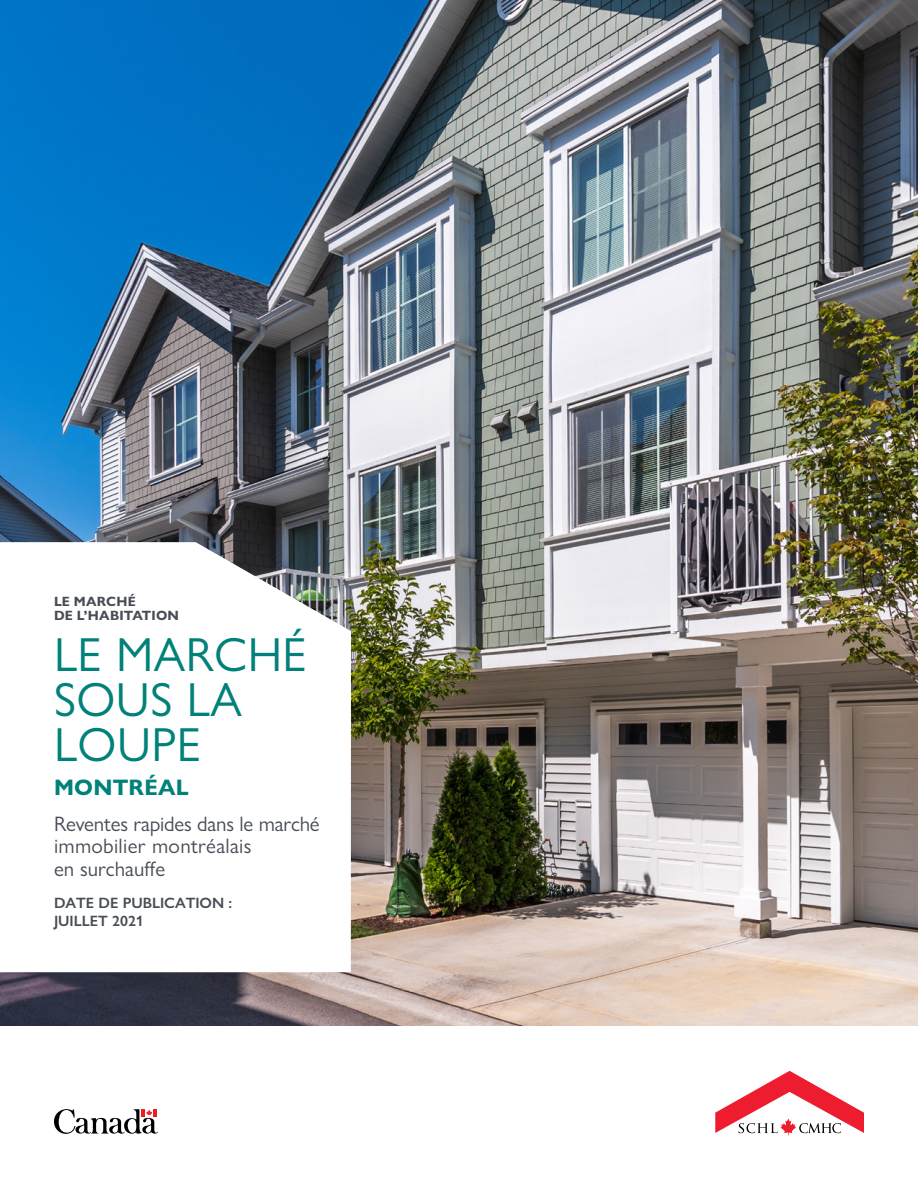
<style>
.page{position:relative;width:918px;height:1188px;background:#fff}
.page>*{position:absolute;margin:0;border:0;box-sizing:border-box;transform-origin:0 0}
.H1_Cover_HMI{font:48px/45px "Gill Sans Nova";letter-spacing:.01em;color:#008179}
.H1_Cover_HMI-2{font:700 22.5px "Gill Sans Nova";letter-spacing:.01em;color:#008179}
.P_Cover_Report{font:21px/22.5px "Gill Sans Nova";color:#474c55}
.P_Cover_Date{font:600 15px/18px "Gill Sans Nova";color:#474c55}
.P_Cover_HMI{font:700 13.5px/13.5px "Gill Sans Nova";letter-spacing:.015em;color:#474c55}
</style>
<div class="page">
<img style="left:0;top:0;width:918px;height:1026px">
<svg style="left:0;top:542px;width:351px;height:430px"></svg>
<svg style="left:54px;top:1109px;width:104px;height:25px"></svg>
<svg style="left:715px;top:1071px;width:149px;height:65px"></svg>
<p class="P_Cover_HMI" style="left:54px;top:595px;width:127px">LE MARCHÉ<br>DE L’HABITATION</p>
<h1 class="H1_Cover_HMI" style="left:54px;top:632px;width:254px">LE MARCHÉ<br>SOUS LA<br>LOUPE</h1>
<h1 class="H1_Cover_HMI-2" style="left:54px;top:773px;width:136px">MONTRÉAL</h1>
<p class="P_Cover_Report" style="left:54px;top:812px;width:267px">Reventes rapides dans le marché immobilier montréalais<br>en surchauffe</p>
<p class="P_Cover_Date" style="left:54px;top:893px;width:180px">DATE DE PUBLICATION :<br>JUILLET 2021</p>
</div>
